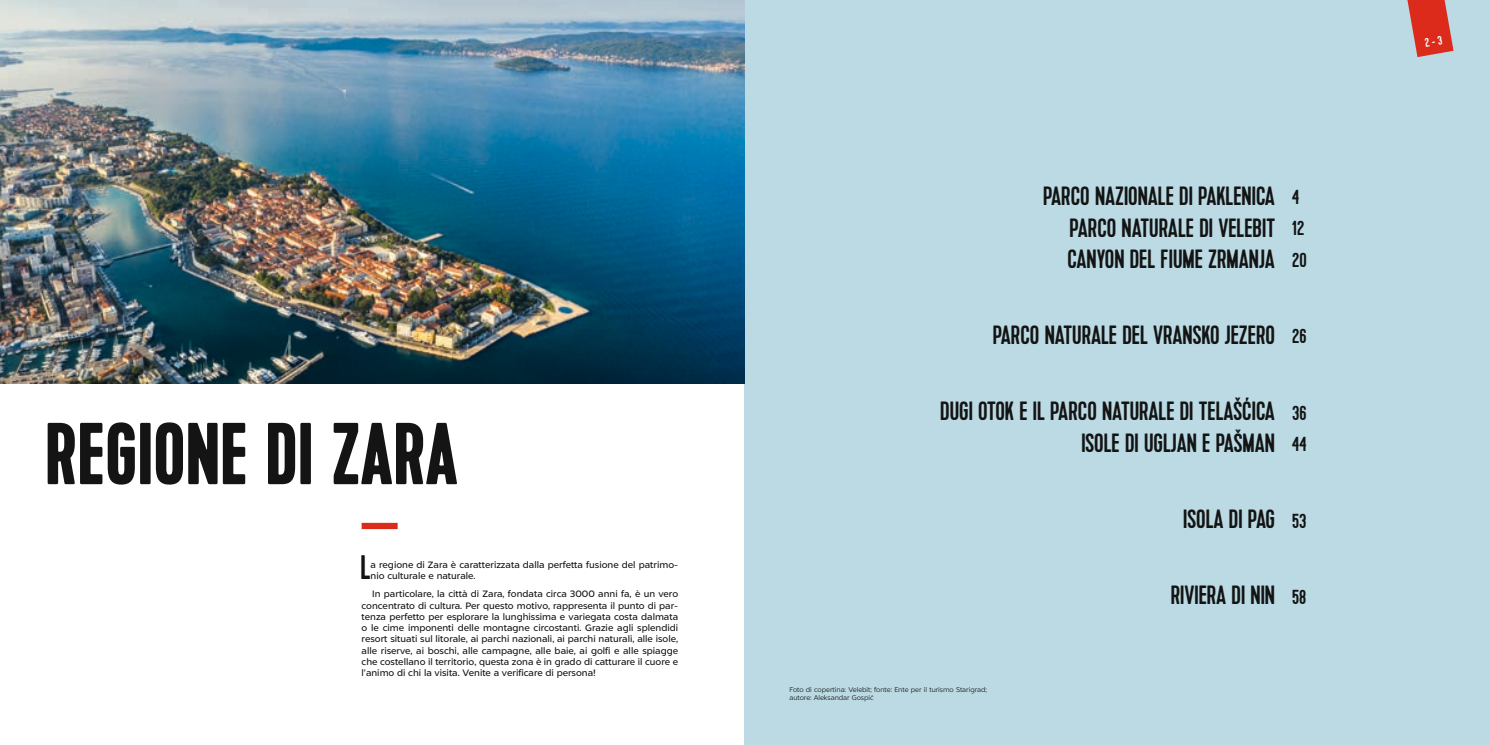
<style>
.page{position:relative;width:1489px;height:745px;background:#fff}
.page>*{position:absolute;margin:0;border:0;box-sizing:border-box;transform-origin:0 0}
.t1{font:700 87.5px "Kapra";color:#131413}
.t2{font:33.88px "Kapra";color:#131413}
.t3{font:26.38px/31.4px "Kapra";color:#131413;text-align:justify}
.t4{font:20.25px/31.4px "Kapra";color:#131413}
.t5{font:9.38px/11.2px "Liszt FY";color:#131413}
.t6{font:6.88px/8.1px "Liszt FY";letter-spacing:-.01em;color:#131413}
.s1{font-size:20.25px}
</style>
<div class="page">
<div style="left:744px;top:0;width:744px;height:744px;background:#bbdae4"></div>
<img style="left:0;top:0;width:744px;height:383px">
<div style="left:361px;top:522px;width:36px;height:6px;background:#dc2a1b"></div>
<svg style="left:1407px;top:0;width:46px;height:57px"></svg>
<h1 class="t1" style="left:45px;top:403px;width:415px">REGIONE DI ZARA</h1>
<h2 class="t2" style="left:360px;top:547px;width:12px">L</h2>
<p class="t5" style="left:370px;top:558px;width:309px">a regione di Zara è caratterizzata dalla perfetta fusione del patrimo&shy;nio culturale e naturale.</p>
<p class="t5" style="left:361px;top:588px;width:318px;text-align:justify;text-indent:11px">In particolare, la città di Zara, fondata circa 3000 anni fa, è un vero concentrato di cultura. Per questo motivo, rappresenta il punto di par&shy;tenza perfetto per esplorare la lunghissima e variegata costa dalmata o le cime imponenti delle montagne circostanti. Grazie agli splendidi resort situati sul litorale, ai parchi nazionali, ai parchi naturali, alle isole, alle riserve, ai boschi, alle campagne, alle baie, ai golfi e alle spiagge che costellano il territorio, questa zona è in grado di catturare il cuore e l’animo di chi la visita. Venite a verificare di persona!</p>
<h3 class="t3" style="left:1067px;top:181px;width:209px;text-indent:-24px">PARCO NAZIONALE DI PAKLENICA PARCO NATURALE DI VELEBIT CANYON DEL FIUME ZRMANJA</h3>
<h3 class="t4" style="left:1291px;top:181px;width:16px">4<br>12<br>20</h3>
<h3 class="t3" style="left:992px;top:320px;width:315px">PARCO NATURALE DEL VRANSKO JEZERO <span class="s1">26</span></h3>
<h3 class="t3" style="left:940px;top:396px;width:336px;text-align:right">DUGI OTOK E IL PARCO NATURALE DI TELAŠĆICA<br>ISOLE DI UGLJAN E PAŠMAN</h3>
<h3 class="t4" style="left:1291px;top:397px;width:16px">36<br>44</h3>
<h3 class="t3" style="left:1183px;top:504px;width:93px">ISOLA DI PAG</h3>
<h3 class="t4" style="left:1291px;top:505px;width:16px">53</h3>
<p class="t6" style="left:789px;top:684px;width:199px">Foto di copertina: Velebit; fonte: Ente per il turismo Starigrad; autore: Aleksandar Gospić</p>
<h3 class="t3" style="left:1170px;top:579px;width:137px">RIVIERA DI NIN <span class="s1">58</span></h3>
</div>
